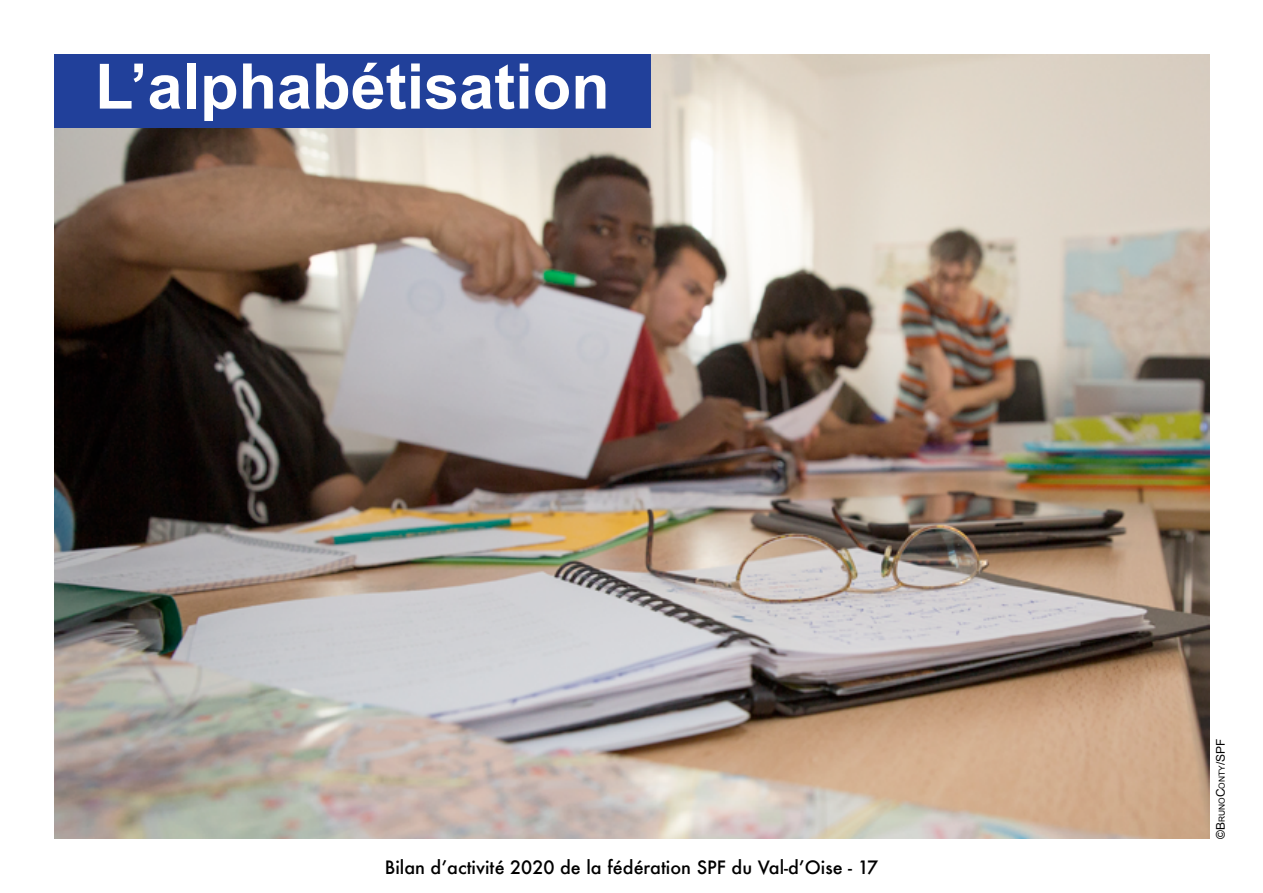
<style>
.page{position:relative;width:1263px;height:893px;background:#fff}
.page>*{position:absolute;margin:0;border:0;box-sizing:border-box;transform-origin:0 0}
.t1{font:700 63px "Arial";color:#fff}
.t2{font:500 18px "Futura";color:#000}
.t3{font:8.4px "Arial";color:#000}
.s1{font-size:12px}
</style>
<div class="page">
<img style="left:54px;top:54px;width:1155px;height:785px">
<div style="left:54px;top:54px;width:597px;height:74px;background:#21409a"></div>
<h1 class="t1" style="left:95px;top:45px;width:516px">L’alphabétisation</h1>
<p class="t2" style="left:385px;top:855px;width:495px">Bilan d’activité 2020 de la fédération SPF du Val-d’Oise - 17</p>
<p class="t3" style="left:1216px;top:839px;width:102px;rotate:-90deg"><span class="s1">©B</span>runo<span class="s1">C</span>onty<span class="s1">/SPF</span></p>
</div>
